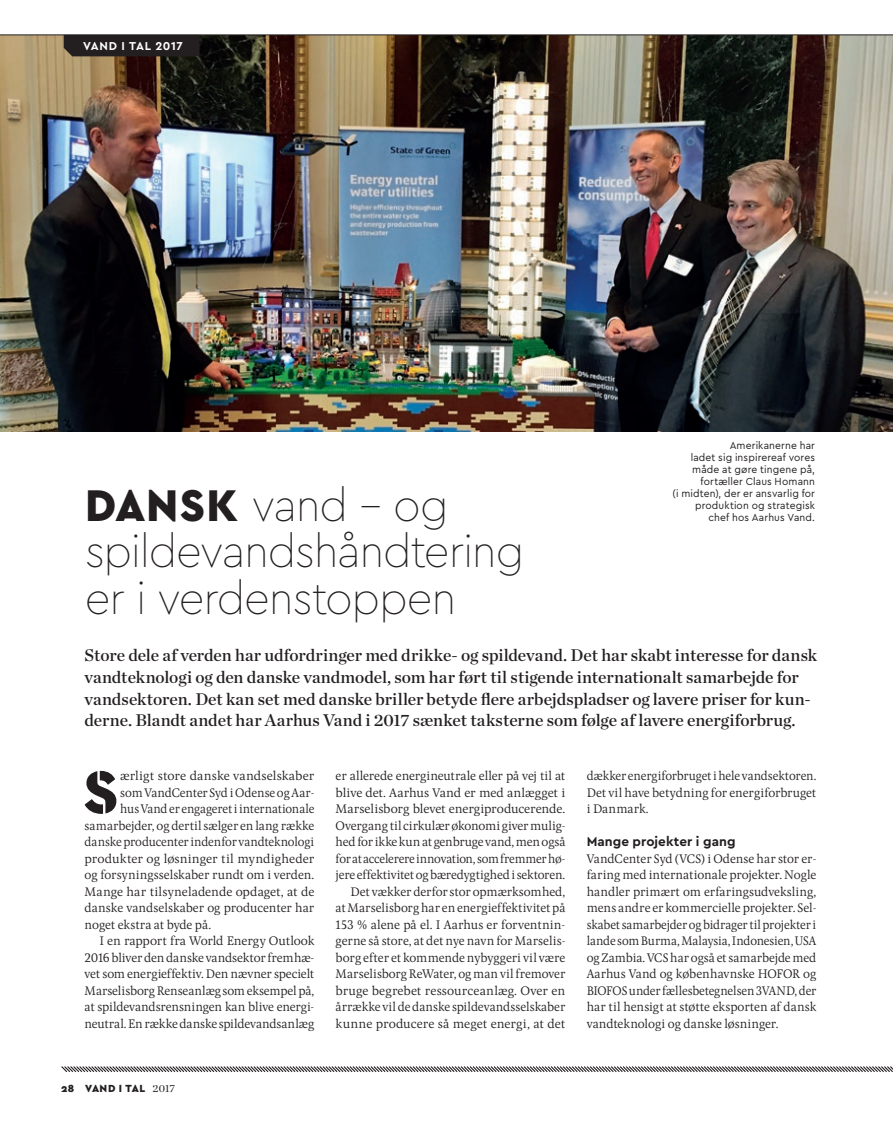
<style>
.page{position:relative;width:893px;height:1127px;background:#fff}
.page>*{position:absolute;margin:0;border:0;box-sizing:border-box;transform-origin:0 0}
.t1{font:900 62.85px "Cera Stencil PRO";color:#231f20}
.t2{font:100 46.5px/46.5px "Cera PRO";letter-spacing:-.03em;color:#231f20}
.t3{font:17.25px/21.8px "Chronicle Deck Semi";letter-spacing:-.005em;color:#231f20}
.t4{font:700 13.5px "Cera PRO";letter-spacing:.005em;color:#231f20}
.t5{font:300 12.9px/16.5px "Pona";letter-spacing:-.005em;color:#231f20;text-align:justify}
.t6{font:700 12px "Cera PRO";letter-spacing:.045em;color:#fff}
.t7{font:900 10.8px "Cera PRO";letter-spacing:.035em;color:#231f20}
.t8{font:10.65px/12px "Cera PRO";letter-spacing:.015em;color:#231f20;text-align:right;scale:.96 1}
.s1{font-weight:900}
.s2{font-family:"Chronicle Deck";font-weight:400}
</style>
<div class="page">
<img style="left:0;top:35px;width:893px;height:396px">
<div style="left:64px;top:35px;width:135px;height:21px;background:#231f20"></div>
<hr style="left:0;top:34px;width:893px;height:1px;background:#231f20">
<svg style="left:61px;top:1066px;width:832px;height:6px"></svg>
<p class="t6" style="left:83px;top:38px;width:101px">VAND I TAL 2017</p>
<p class="t8" style="left:672px;top:438px;width:150px">Amerikanerne har<br>ladet sig inspirereaf vores måde at gøre tingene på, fortæller Claus Homann<br>(i midten), der er ansvarlig for produktion og strategisk chef hos Aarhus Vand.</p>
<h2 class="t2" style="left:85px;top:480px;width:441px"><span class="s1">DANSK</span> vand – og spildevandshåndtering er i verdenstoppen</h2>
<p class="t3" style="left:85px;top:643px;width:734px">Store dele af verden har udfordringer med drikke- og spildevand. Det har skabt interesse for dansk vandteknologi og den danske vandmodel, som har ført til stigende internationalt samarbejde for vandsektoren. Det kan set med danske briller betyde flere arbejdspladser og lavere priser for kun&shy;derne. Blandt andet har Aarhus Vand i 2017 sænket taksterne som følge af lavere energiforbrug.</p>
<h1 class="t1" style="left:83px;top:750px;width:37px">S</h1>
<p class="t5" style="left:120px;top:768px;width:196px">ærligt store danske vandselskaber</p>
<p class="t5" style="left:120px;top:784px;width:196px">som VandCenter Syd i Odense og Aar-</p>
<p class="t5" style="left:120px;top:801px;width:196px">hus Vand er engageret i internationale</p>
<p class="t5" style="left:85px;top:817px;width:231px">samarbejder, og dertil sælger en lang række</p>
<p class="t5" style="left:85px;top:834px;width:231px">danske producenter indenfor vandteknologi</p>
<p class="t5" style="left:85px;top:850px;width:231px">produkter og løsninger til myndigheder</p>
<p class="t5" style="left:85px;top:867px;width:231px">og forsyningsselskaber rundt om i verden.</p>
<p class="t5" style="left:85px;top:883px;width:231px">Mange har tilsyneladende opdaget, at de</p>
<p class="t5" style="left:85px;top:900px;width:231px">danske vandselskaber og producenter har</p>
<p class="t5" style="left:85px;top:916px;width:128px">noget ekstra at byde på.</p>
<p class="t5" style="left:99px;top:933px;width:216px">I en rapport fra World Energy Outlook</p>
<p class="t5" style="left:85px;top:949px;width:231px">2016 bliver den danske vandsektor fremhæ-</p>
<p class="t5" style="left:85px;top:966px;width:231px">vet som energieffektiv. Den nævner specielt</p>
<p class="t5" style="left:85px;top:982px;width:231px">Marselisborg Renseanlæg som eksempel på,</p>
<p class="t5" style="left:85px;top:999px;width:231px">at spildevandsrensningen kan blive energi-</p>
<p class="t5" style="left:85px;top:1015px;width:231px">neutral. En række danske spildevandsanlæg</p>
<p class="t5" style="left:336px;top:768px;width:231px;text-align:right">er allerede energineutrale eller på vej til at blive det. Aarhus Vand er med anlægget i Marselisborg blevet energiproducerende.<br>Overgang til cirkulær økonomi giver mulig&shy;hed for ikke kun at genbruge vand, men også for at accelerere innovation, som fremmer hø&shy;jere effektivitet og bæredygtighed i sektoren.<br>Det vækker derfor stor opmærksomhed,<br>at Marselisborg har en energieffektivitet på 153 % alene på el. I Aarhus er forventnin&shy;gerne så store, at det nye navn for Marselis&shy;borg efter et kommende nybyggeri vil være Marselisborg ReWater, og man vil fremover bruge begrebet ressourceanlæg. Over en årrække vil de danske spildevandsselskaber kunne producere så meget energi, at det</p>
<p class="t5" style="left:587px;top:768px;width:231px">dækker energiforbruget i hele vandsektoren.<br>Det vil have betydning for energiforbruget i Danmark.</p>
<p class="t4" style="left:587px;top:832px;width:150px">Mange projekter i gang</p>
<p class="t5" style="left:587px;top:850px;width:231px">VandCenter Syd (VCS) i Odense har stor er&shy;faring med internationale projekter. Nogle handler primært om erfaringsudveksling, mens andre er kommercielle projekter. Sel&shy;skabet samarbejder og bidrager til projekter i lande som Burma, Malaysia, Indonesien, USA og Zambia. VCS har også et samarbejde med Aarhus Vand og københavnske HOFOR og BIOFOS under fællesbetegnelsen 3VAND, der har til hensigt at støtte eksporten af dansk vandteknologi og danske løsninger.</p>
<p class="t7" style="left:61px;top:1081px;width:115px">28 VAND I TAL <span class="s2">2017</span></p>
</div>
